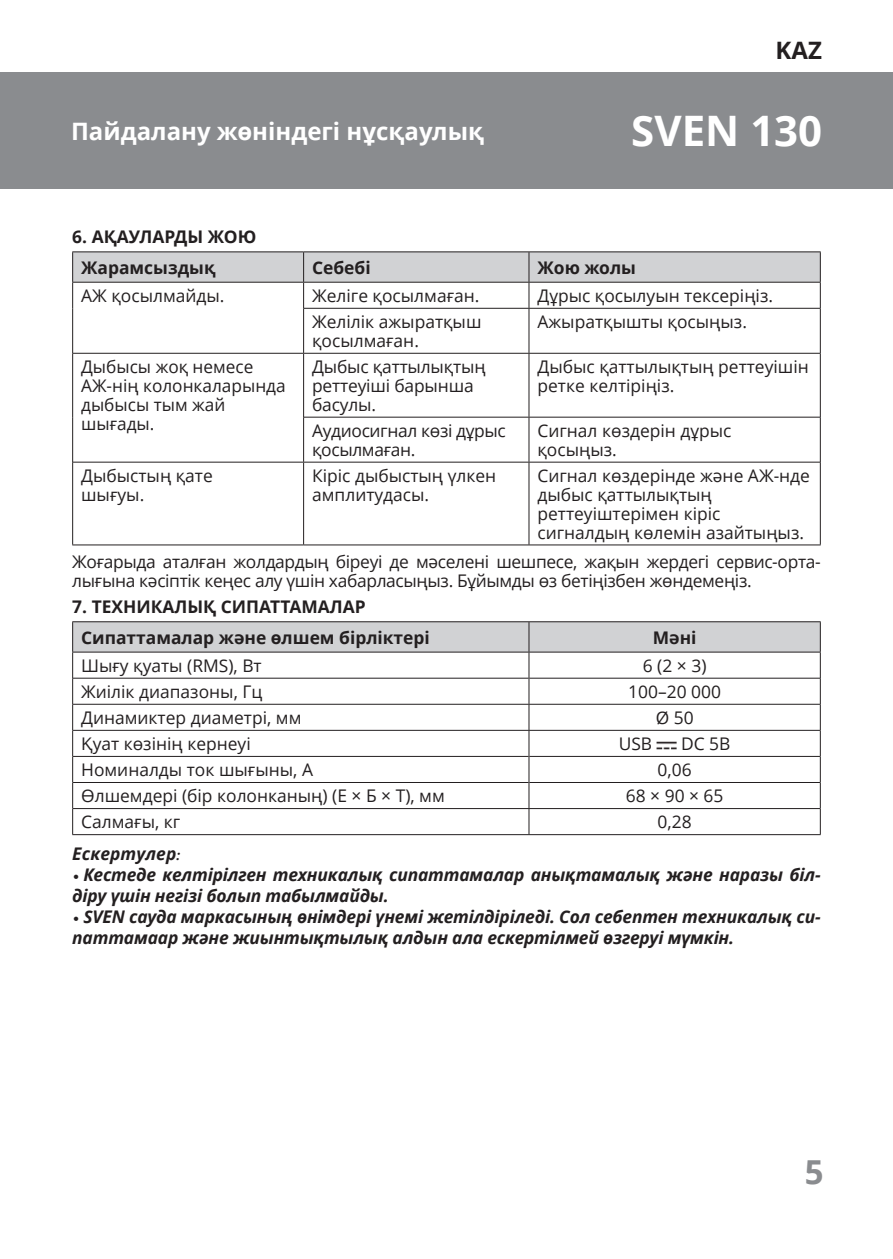
<style>
.page{position:relative;width:893px;height:1259px;background:#fff}
.page>*{position:absolute;margin:0;border:0;box-sizing:border-box;transform-origin:0 0}
.t1{font:700 42px "Open Sans";color:#fff}
.t2{font:700 33px "Open Sans";color:#8a8c8f}
.t3{font:700 24px "Open Sans";color:#fff}
.t4{font:700 24px "Open Sans";color:#231f20}
.t5{font:17.4px/18.9px "Open Sans";color:#231f20}
.t6{font:italic 700 17.4px/21px "Open Sans";letter-spacing:-.01em;color:#231f20}
.t7{font:17.4px/18.9px "Open Sans";letter-spacing:-.02em;color:#231f20}
.t8{font:700 17.4px/30.6px "Open Sans";color:#231f20}
.t9{font:italic 700 17.4px "Open Sans";letter-spacing:.01em;color:#231f20}
.s1{font-size:12.9px}
.s2{font-family:"Pragmatica";font-style:normal;font-size:12px}
</style>
<div class="page">
<div style="left:0;top:72px;width:893px;height:117px;background:#8a8c8f"></div>
<svg style="left:73px;top:308px;width:747px;height:236px"></svg>
<hr style="left:304px;top:251px;width:225px;height:1px;background:#231f20">
<hr style="left:529px;top:251px;width:292px;height:1px;background:#231f20">
<hr style="left:304px;top:308px;width:225px;height:1px;background:#231f20">
<hr style="left:529px;top:308px;width:291px;height:1px;background:#231f20">
<hr style="left:73px;top:353px;width:231px;height:1px;background:#231f20">
<hr style="left:304px;top:353px;width:225px;height:1px;background:#231f20">
<hr style="left:529px;top:353px;width:291px;height:1px;background:#231f20">
<hr style="left:304px;top:417px;width:225px;height:1px;background:#231f20">
<hr style="left:529px;top:417px;width:291px;height:1px;background:#231f20">
<hr style="left:73px;top:461px;width:231px;height:2px;background:#231f20">
<hr style="left:304px;top:461px;width:225px;height:2px;background:#231f20">
<hr style="left:529px;top:461px;width:291px;height:2px;background:#231f20">
<svg style="left:72px;top:252px;width:749px;height:56px"></svg>
<hr style="left:72px;top:308px;width:1px;height:45px;background:#231f20">
<hr style="left:303px;top:308px;width:1px;height:45px;background:#231f20">
<hr style="left:528px;top:309px;width:1px;height:44px;background:#231f20">
<hr style="left:820px;top:308px;width:1px;height:45px;background:#231f20">
<hr style="left:72px;top:353px;width:1px;height:64px;background:#231f20">
<hr style="left:303px;top:354px;width:1px;height:63px;background:#231f20">
<hr style="left:528px;top:354px;width:1px;height:63px;background:#231f20">
<hr style="left:820px;top:353px;width:1px;height:64px;background:#231f20">
<hr style="left:72px;top:417px;width:1px;height:45px;background:#231f20">
<hr style="left:303px;top:417px;width:1px;height:45px;background:#231f20">
<hr style="left:528px;top:417px;width:1px;height:45px;background:#231f20">
<hr style="left:820px;top:417px;width:1px;height:45px;background:#231f20">
<hr style="left:72px;top:462px;width:1px;height:82px;background:#231f20">
<hr style="left:303px;top:462px;width:1px;height:82px;background:#231f20">
<hr style="left:528px;top:462px;width:1px;height:82px;background:#231f20">
<hr style="left:820px;top:462px;width:1px;height:82px;background:#231f20">
<hr style="left:72px;top:544px;width:232px;height:1px;background:#231f20">
<hr style="left:304px;top:544px;width:225px;height:1px;background:#231f20">
<hr style="left:529px;top:544px;width:292px;height:1px;background:#231f20">
<hr style="left:72px;top:251px;width:232px;height:1px;background:#231f20">
<hr style="left:72px;top:252px;width:1px;height:30px;background:#231f20">
<hr style="left:303px;top:252px;width:1px;height:30px;background:#231f20">
<hr style="left:72px;top:282px;width:232px;height:1px;background:#231f20">
<hr style="left:72px;top:834px;width:457px;height:1px;background:#231f20">
<hr style="left:529px;top:834px;width:292px;height:1px;background:#231f20">
<svg style="left:72px;top:622px;width:749px;height:212px"></svg>
<hr style="left:72px;top:621px;width:457px;height:1px;background:#231f20">
<hr style="left:72px;top:622px;width:1px;height:30px;background:#231f20">
<hr style="left:72px;top:651px;width:457px;height:1px;background:#231f20">
<hr style="left:529px;top:621px;width:292px;height:1px;background:#231f20">
<hr style="left:528px;top:622px;width:1px;height:30px;background:#231f20">
<hr style="left:820px;top:622px;width:1px;height:30px;background:#231f20">
<hr style="left:529px;top:651px;width:292px;height:1px;background:#231f20">
<img style="left:657px;top:741px;width:19px;height:8px">
<h3 class="t4" style="left:775px;top:34px;width:48px">KAZ</h3>
<h3 class="t3" style="left:71px;top:114px;width:414px">Пайдалану жөніндегі нұсқаулық</h3>
<h1 class="t1" style="left:631px;top:101px;width:192px">SVEN 130</h1>
<p class="t8" style="left:81px;top:221px;width:177px;text-indent:-9px">6. АҚАУЛАРДЫ ЖОЮ<br>Жарамсыздық</p>
<p class="t8" style="left:312px;top:252px;width:60px">Себебі</p>
<p class="t8" style="left:537px;top:252px;width:100px">Жою жолы</p>
<p class="t5" style="left:81px;top:286px;width:145px">АЖ қосылмайды.</p>
<p class="t5" style="left:312px;top:286px;width:169px">Желіге қосылмаған.</p>
<p class="t5" style="left:537px;top:286px;width:237px">Дұрыс қосылуын тексеріңіз.</p>
<p class="t5" style="left:312px;top:312px;width:171px">Желілік ажыратқыш қосылмаған.</p>
<p class="t5" style="left:537px;top:312px;width:211px">Ажыратқышты қосыңыз.</p>
<p class="t5" style="left:81px;top:357px;width:206px">Дыбысы жоқ немесе<br>АЖ-нің колонкаларында дыбысы тым жай шығады.</p>
<p class="t5" style="left:312px;top:357px;width:175px">Дыбыс қаттылықтың реттеуіші барынша басулы.</p>
<p class="t5" style="left:537px;top:357px;width:273px">Дыбыс қаттылықтың реттеуішін ретке келтіріңіз.</p>
<p class="t7" style="left:312px;top:421px;width:195px">Аудиосигнал көзі дұрыс қосылмаған.</p>
<p class="t5" style="left:537px;top:421px;width:195px">Сигнал көздерін дұрыс қосыңыз.</p>
<p class="t5" style="left:81px;top:465px;width:133px">Дыбыстың қате шығуы.</p>
<p class="t5" style="left:312px;top:465px;width:186px">Кіріс дыбыстың үлкен амплитудасы.</p>
<p class="t5" style="left:537px;top:465px;width:274px">Сигнал көздерінде және АЖ-нде дыбыс қаттылықтың реттеуіштерімен кіріс сигналдың көлемін азайтыңыз.</p>
<p class="t7" style="left:72px;top:552px;width:750px">Жоғарыда аталған жолдардың біреуі де мәселені шешпесе, жақын жердегі сервис-орта&shy;лығына кәсіптік кеңес алу үшін хабарласыңыз. Бұйымды өз бетіңізбен жөндемеңіз.</p>
<p class="t8" style="left:81px;top:591px;width:350px;text-indent:-9px">7. ТЕХНИКАЛЫҚ СИПАТТАМАЛАР<br>Сипаттамалар және өлшем бірліктері</p>
<p class="t8" style="left:653px;top:621px;width:45px">Мәні</p>
<p class="t5" style="left:81px;top:655px;width:182px">Шығу қуаты (RMS), Вт</p>
<p class="t5" style="left:643px;top:655px;width:65px">6 (2 × 3)</p>
<p class="t5" style="left:81px;top:681px;width:183px">Жиілік диапазоны, Гц</p>
<p class="t5" style="left:628px;top:681px;width:94px">100–20 000</p>
<p class="t5" style="left:81px;top:708px;width:222px">Динамиктер диаметрі, мм</p>
<p class="t5" style="left:656px;top:708px;width:39px">Ø 50</p>
<p class="t5" style="left:81px;top:734px;width:171px">Қуат көзінің кернеуі</p>
<p class="t5" style="left:619px;top:734px;width:35px">USB</p>
<p class="t5" style="left:681px;top:734px;width:51px">DC 5B</p>
<p class="t5" style="left:81px;top:760px;width:233px">Номиналды ток шығыны, A</p>
<p class="t5" style="left:658px;top:760px;width:36px">0,06</p>
<p class="t5" style="left:81px;top:786px;width:365px">Өлшемдері (бір колонканың) (Е × Б × Т), мм</p>
<p class="t5" style="left:626px;top:786px;width:99px">68 × 90 × 65</p>
<p class="t5" style="left:81px;top:812px;width:101px">Салмағы, кг</p>
<p class="t5" style="left:658px;top:812px;width:36px">0,28</p>
<p class="t9" style="left:72px;top:841px;width:110px">Ескертулер<span class="s1">:</span></p>
<p class="t6" style="left:72px;top:864px;width:750px"><span class="s2">•</span> Кестеде келтірілген техникалық сипаттамалар анықтамалық және наразы біл&shy;діру үшін негізі болып табылмайды.</p>
<p class="t6" style="left:72px;top:906px;width:750px"><span class="s2">•</span> SVEN сауда маркасының өнімдері үнемі жетілдіріледі. Сол себептен техникалық си&shy;паттамаар және жиынтықтылық алдын ала ескертілмей өзгеруі мүмкін.</p>
<h2 class="t2" style="left:805px;top:1148px;width:20px">5</h2>
</div>
